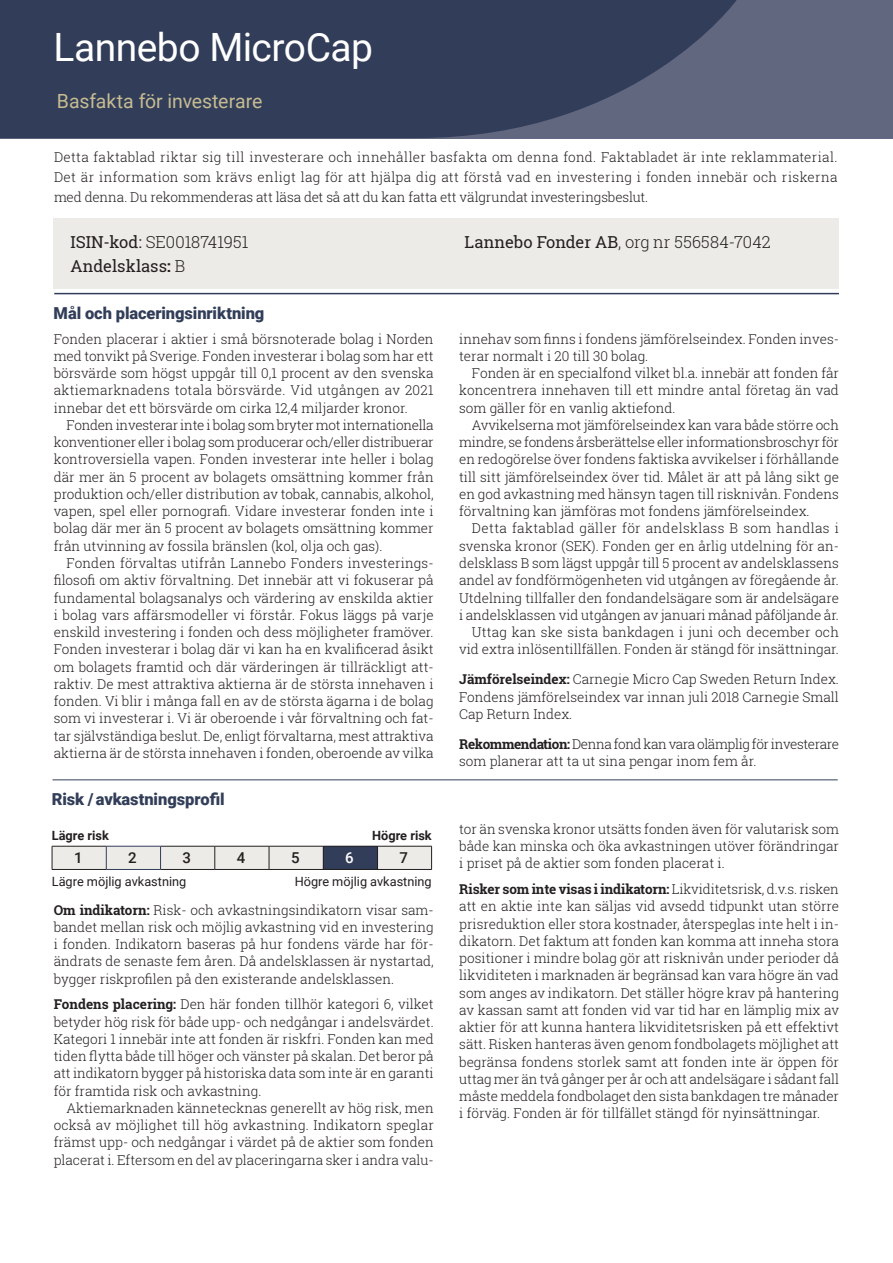
<style>
.page{position:relative;width:893px;height:1263px;background:#fff}
.page>*{position:absolute;margin:0;border:0;box-sizing:border-box;transform-origin:0 0}
.Fondrubrik_NY{font:39px "Roboto";letter-spacing:-.015em;color:#fff}
.FondUnderRubrik{font:19.5px "Roboto";letter-spacing:-.005em;color:#c6bb92}
.FondFakta{font:300 16.5px "Roboto Slab";color:#231f20}
.Rubrik{font:900 16.5px "Roboto";letter-spacing:-.005em;color:#323e59}
.FondFakta-2{font:16.5px "Roboto Slab";color:#231f20}
.t1{font:500 15px "Roboto";color:#231f20}
.t2{font:500 15px "Roboto";color:#fff}
.Brödtext_2_a{font:300 13.5px/17.2px "Roboto Slab";color:#231f20;text-align:justify}
.Brödtext_1_a{font:300 13.5px/17.2px "Roboto Slab";color:#231f20;text-align:justify}
.Brödtext_1_a-2{font:300 13.5px/17.2px "Roboto Slab";letter-spacing:-.03em;color:#231f20}
.Faktatext_1_a{font:12.75px "Roboto";color:#231f20}
.Faktatext_1_a-2{font:700 12.75px "Roboto";color:#231f20}
.s1{font-weight:400}
.s2{font-weight:700}
.s3{font-weight:300}
</style>
<div class="page">
<div style="left:0;top:0;width:893px;height:138px;background:#626780"></div>
<svg style="left:0;top:0;width:737px;height:138px;background:#38435d"></svg>
<div style="left:54px;top:218px;width:785px;height:71px;background:#edebe7"></div>
<hr style="left:53px;top:779px;width:785px;height:1px;background:#323e59">
<hr style="left:54px;top:293px;width:785px;height:1px;background:#323e59">
<hr style="left:52px;top:869px;width:54px;height:1px;background:#231f20">
<hr style="left:161px;top:869px;width:54px;height:1px;background:#231f20">
<hr style="left:215px;top:869px;width:54px;height:1px;background:#231f20">
<hr style="left:269px;top:869px;width:54px;height:1px;background:#231f20">
<hr style="left:323px;top:869px;width:55px;height:1px;background:#231f20">
<hr style="left:378px;top:869px;width:54px;height:1px;background:#231f20">
<svg style="left:52px;top:846px;width:380px;height:23px;background:#c9c9ca"></svg>
<hr style="left:106px;top:869px;width:55px;height:1px;background:#323e59">
<p class="Fondrubrik_NY" style="left:54px;top:20px;width:321px">Lannebo MicroCap</p>
<p class="FondUnderRubrik" style="left:57px;top:88px;width:207px">Basfakta för investerare</p>
<p class="Brödtext_2_a" style="left:54px;top:147px;width:785px;line-height:20.2px">Detta faktablad riktar sig till investerare och innehåller basfakta om denna fond. Faktabladet är inte reklammaterial.<br>Det är information som krävs enligt lag för att hjälpa dig att förstå vad en investering i fonden innebär och riskerna med denna. Du rekommenderas att läsa det så att du kan fatta ett välgrundat investeringsbeslut.</p>
<p class="FondFakta" style="left:71px;top:231px;width:179px"><span class="s1">ISIN-kod:</span> SE0018741951</p>
<p class="FondFakta" style="left:465px;top:231px;width:308px"><span class="s1">Lannebo Fonder AB</span>, org nr 556584-7042</p>
<p class="FondFakta-2" style="left:71px;top:255px;width:116px">Andelsklass<span class="s2">:</span> <span class="s3">B</span></p>
<p class="Rubrik" style="left:54px;top:302px;width:212px">Mål och placeringsinriktning</p>
<p class="Brödtext_1_a" style="left:54px;top:330px;width:381px">Fonden placerar i aktier i små börsnoterade bolag i Norden med tonvikt på Sverige. Fonden investerar i bolag som har ett börsvärde som högst uppgår till 0,1 procent av den svenska aktiemarknadens totala börsvärde. Vid utgången av 2021 innebar det ett börsvärde om cirka 12,4 miljarder kronor.</p>
<p class="Brödtext_2_a" style="left:54px;top:416px;width:381px;text-indent:13px">Fonden investerar inte i bolag som bryter mot internationella konventioner eller i bolag som producerar och/eller distribuerar kontroversiella vapen. Fonden investerar inte heller i bolag där mer än 5 procent av bolagets omsättning kommer från produktion och/eller distribution av tobak, cannabis, alkohol, vapen, spel eller pornografi. Vidare investerar fonden inte i bolag där mer än 5 procent av bolagets omsättning kommer från utvinning av fossila bränslen (kol, olja och gas).</p>
<p class="Brödtext_2_a" style="left:54px;top:554px;width:381px;text-indent:13px">Fonden förvaltas utifrån Lannebo Fonders investerings&shy;filosofi om aktiv förvaltning. Det innebär att vi fokuserar på fundamental bolagsanalys och värdering av enskilda aktier i bolag vars affärsmodeller vi förstår. Fokus läggs på varje enskild investering i fonden och dess möjligheter framöver.<br>Fonden investerar i bolag där vi kan ha en kvalificerad åsikt om bolagets framtid och där värderingen är tillräckligt att&shy;raktiv. De mest attraktiva aktierna är de största innehaven i fonden. Vi blir i många fall en av de största ägarna i de bolag som vi investerar i. Vi är oberoende i vår förvaltning och fat&shy;tar självständiga beslut. De, enligt förvaltarna, mest attraktiva aktierna är de största innehaven i fonden, oberoende av vilka</p>
<p class="Rubrik" style="left:52px;top:788px;width:174px">Risk / avkastningsprofil</p>
<p class="Brödtext_2_a" style="left:459px;top:330px;width:381px">innehav som finns i fondens jämförelseindex. Fonden inves&shy;terar normalt i 20 till 30 bolag.</p>
<p class="Brödtext_2_a" style="left:459px;top:364px;width:381px;text-indent:13px">Fonden är en specialfond vilket bl.a. innebär att fonden får koncentrera innehaven till ett mindre antal företag än vad som gäller för en vanlig aktiefond.</p>
<p class="Brödtext_2_a" style="left:459px;top:416px;width:381px;text-indent:13px">Avvikelserna mot jämförelseindex kan vara både större och mindre, se fondens årsberättelse eller informationsbroschyr för en redogörelse över fondens faktiska avvikelser i förhållande till sitt jämförelseindex över tid. Målet är att på lång sikt ge en god avkastning med hänsyn tagen till risknivån. Fondens förvaltning kan jämföras mot fondens jämförelseindex.</p>
<p class="Brödtext_2_a" style="left:459px;top:520px;width:381px;text-indent:13px">Detta faktablad gäller för andelsklass B som handlas i svenska kronor (SEK). Fonden ger en årlig utdelning för an&shy;delsklass B som lägst uppgår till 5 procent av andelsklassens andel av fondförmögenheten vid utgången av föregående år.<br>Utdelning tillfaller den fondandelsägare som är andelsägare i andelsklassen vid utgången av januari månad påföljande år.</p>
<p class="Brödtext_2_a" style="left:459px;top:623px;width:381px;text-align:right">Uttag kan ske sista bankdagen i juni och december och vid extra inlösentillfällen. Fonden är stängd för insättningar.</p>
<p class="Brödtext_1_a" style="left:459px;top:670px;width:381px"><span class="s2">Jämförelseindex:</span> Carnegie Micro Cap Sweden Return Index.<br>Fondens jämförelseindex var innan juli 2018 Carnegie Small Cap Return Index.</p>
<p class="Brödtext_1_a-2" style="left:459px;top:735px;width:381px"><span class="s2">Rekommendation:</span> Denna fond kan vara olämplig för investerare som planerar att ta ut sina pengar inom fem år.</p>
<p class="Faktatext_1_a-2" style="left:52px;top:826px;width:59px">Lägre risk</p>
<p class="Faktatext_1_a-2" style="left:372px;top:826px;width:61px">Högre risk</p>
<p class="Brödtext_2_a" style="left:459px;top:820px;width:381px">tor än svenska kronor utsätts fonden även för valutarisk som både kan minska och öka avkastningen utöver förändringar i priset på de aktier som fonden placerat i.</p>
<p class="Brödtext_2_a" style="left:459px;top:880px;width:381px"><span class="s2">Risker som inte visas i indikatorn:</span> Likviditetsrisk, d.v.s. risken att en aktie inte kan säljas vid avsedd tidpunkt utan större prisreduktion eller stora kostnader, återspeglas inte helt i in&shy;dikatorn. Det faktum att fonden kan komma att inneha stora positioner i mindre bolag gör att risknivån under perioder då likviditeten i marknaden är begränsad kan vara högre än vad som anges av indikatorn. Det ställer högre krav på hantering av kassan samt att fonden vid var tid har en lämplig mix av aktier för att kunna hantera likviditetsrisken på ett effektivt sätt. Risken hanteras även genom fondbolagets möjlighet att begränsa fondens storlek samt att fonden inte är öppen för uttag mer än två gånger per år och att andelsägare i sådant fall måste meddela fondbolaget den sista bankdagen tre månader i förväg. Fonden är för tillfället stängd för nyinsättningar.</p>
<p class="t1" style="left:74px;top:848px;width:10px">1</p>
<p class="t1" style="left:128px;top:848px;width:10px">2</p>
<p class="t1" style="left:183px;top:848px;width:10px">3</p>
<p class="t1" style="left:237px;top:848px;width:10px">4</p>
<p class="t1" style="left:291px;top:848px;width:10px">5</p>
<p class="t2" style="left:345px;top:848px;width:10px">6</p>
<p class="t1" style="left:399px;top:848px;width:10px">7</p>
<p class="Faktatext_1_a" style="left:52px;top:872px;width:136px">Lägre möjlig avkastning</p>
<p class="Faktatext_1_a" style="left:295px;top:872px;width:139px">Högre möjlig avkastning</p>
<p class="Brödtext_2_a" style="left:54px;top:901px;width:381px"><span class="s2">Om indikatorn:</span> Risk- och avkastningsindikatorn visar sam&shy;bandet mellan risk och möjlig avkastning vid en investering i fonden. Indikatorn baseras på hur fondens värde har för&shy;ändrats de senaste fem åren. Då andelsklassen är nystartad, bygger riskprofilen på den existerande andelsklassen.</p>
<p class="Brödtext_2_a" style="left:54px;top:995px;width:381px"><span class="s2">Fondens placering:</span> Den här fonden tillhör kategori 6, vilket betyder hög risk för både upp- och nedgångar i andelsvärdet.<br>Kategori 1 innebär inte att fonden är riskfri. Fonden kan med tiden flytta både till höger och vänster på skalan. Det beror på att indikatorn bygger på historiska data som inte är en garanti för framtida risk och avkastning.</p>
<p class="Brödtext_2_a" style="left:54px;top:1099px;width:381px;text-indent:13px">Aktiemarknaden kännetecknas generellt av hög risk, men också av möjlighet till hög avkastning. Indikatorn speglar främst upp- och nedgångar i värdet på de aktier som fonden placerat i. Eftersom en del av placeringarna sker i andra valu-</p>
</div>
